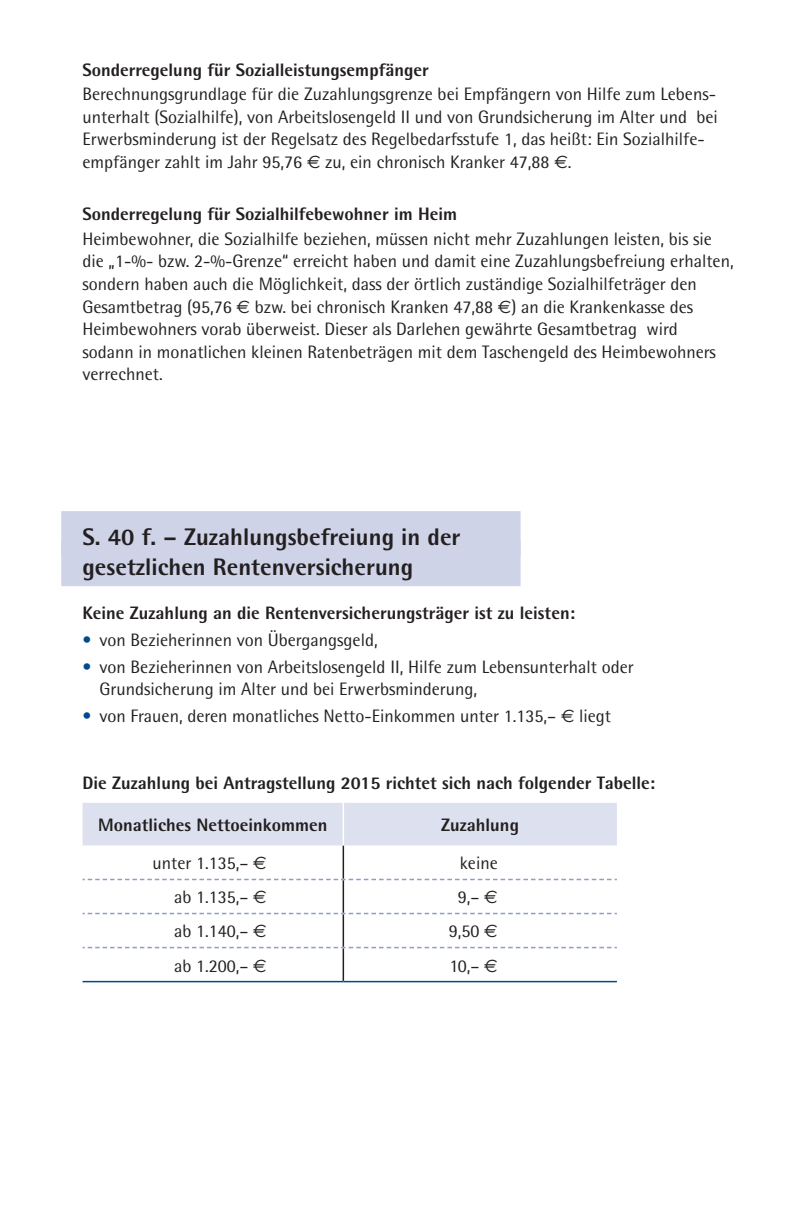
<style>
.page{position:relative;width:803px;height:1229px;background:#fff}
.page>*{position:absolute;margin:0;border:0;box-sizing:border-box;transform-origin:0 0}
.t1{font:800 24px/30px "Rotis Semi Sans";color:#231f20}
.t2{font:18px/22.5px "Rotis Semi Sans";color:#231f20}
.t3{font:800 18px "Rotis Semi Sans";color:#231f20}
.s1{font-family:"Euro Sans"}
.s2{color:#014990}
</style>
<div class="page">
<div style="left:61px;top:511px;width:459px;height:45px;background:#ced3e7"></div>
<div style="left:61px;top:541px;width:459px;height:45px;background:#ced3e7"></div>
<div style="left:83px;top:803px;width:534px;height:42px;background:#dde1ef"></div>
<hr style="left:343px;top:845px;width:1px;height:33px;background:#231f20">
<hr style="left:343px;top:880px;width:1px;height:32px;background:#231f20">
<hr style="left:343px;top:914px;width:1px;height:32px;background:#231f20">
<hr style="left:343px;top:948px;width:1px;height:32px;background:#231f20">
<hr style="left:83px;top:980px;width:260px;height:2px;background:#014990">
<hr style="left:343px;top:980px;width:274px;height:2px;background:#014990">
<svg style="left:83px;top:878px;width:534px;height:2px"></svg>
<svg style="left:83px;top:912px;width:534px;height:2px"></svg>
<svg style="left:83px;top:946px;width:534px;height:2px"></svg>
<hr style="left:343px;top:802px;width:1px;height:43px;background:#fff">
<p class="t3" style="left:83px;top:58px;width:348px">Sonderregelung für Sozialleistungsempfänger</p>
<p class="t2" style="left:83px;top:83px;width:637px">Berechnungsgrundlage für die Zuzahlungsgrenze bei Empfängern von Hilfe zum Lebens&shy;unterhalt (Sozialhilfe), von Arbeitslosengeld II und von Grundsicherung im Alter und bei Erwerbsminderung ist der Regelsatz des Regelbedarfsstufe 1, das heißt: Ein Sozialhilfe&shy;empfänger zahlt im Jahr 95,76 <span class="s1">E</span> zu, ein chronisch Kranker 47,88 <span class="s1">E</span>.</p>
<p class="t3" style="left:83px;top:203px;width:376px">Sonderregelung für Sozialhilfebewohner im Heim</p>
<p class="t2" style="left:83px;top:227px;width:653px">Heimbewohner, die Sozialhilfe beziehen, müssen nicht mehr Zuzahlungen leisten, bis sie die „1-%- bzw. 2-%-Grenze“ erreicht haben und damit eine Zuzahlungsbefreiung erhalten, sondern haben auch die Möglichkeit, dass der örtlich zuständige Sozialhilfeträger den Gesamtbetrag (95,76 <span class="s1">E</span> bzw. bei chronisch Kranken 47,88 <span class="s1">E</span>) an die Krankenkasse des Heimbewohners vorab überweist. Dieser als Darlehen gewährte Gesamtbetrag wird sodann in monatlichen kleinen Ratenbeträgen mit dem Taschengeld des Heimbewohners verrechnet.</p>
<h1 class="t1" style="left:83px;top:521px;width:379px">S. 40 f. – Zuzahlungsbefreiung in der gesetzlichen Rentenversicherung</h1>
<p class="t3" style="left:83px;top:601px;width:494px">Keine Zuzahlung an die Rentenversicherungsträger ist zu leisten:</p>
<p class="t2" style="left:83px;top:628px;width:297px"><span class="s2">•</span> von Bezieherinnen von Übergangsgeld,</p>
<p class="t2" style="left:100px;top:655px;width:536px;text-indent:-17px"><span class="s2">•</span> von Bezieherinnen von Arbeitslosengeld II, Hilfe zum Lebensunterhalt oder<br>Grundsicherung im Alter und bei Erwerbsminderung,</p>
<p class="t2" style="left:83px;top:704px;width:530px"><span class="s2">•</span> von Frauen, deren monatliches Netto-Einkommen unter 1.135,– <span class="s1">E</span> liegt</p>
<p class="t3" style="left:83px;top:771px;width:574px">Die Zuzahlung bei Antragstellung 2015 richtet sich nach folgender Tabelle:</p>
<p class="t3" style="left:98px;top:813px;width:231px">Monatliches Nettoeinkommen</p>
<p class="t3" style="left:441px;top:813px;width:79px">Zuzahlung</p>
<p class="t2" style="left:152px;top:851px;width:116px">unter 1.135,– <span class="s1">€</span></p>
<p class="t2" style="left:460px;top:851px;width:39px">keine</p>
<p class="t2" style="left:174px;top:885px;width:94px">ab 1.135,– <span class="s1">€</span></p>
<p class="t2" style="left:458px;top:885px;width:41px">9,– <span class="s1">€</span></p>
<p class="t2" style="left:174px;top:919px;width:94px">ab 1.140,– <span class="s1">€</span></p>
<p class="t2" style="left:449px;top:919px;width:50px">9,50 <span class="s1">€</span></p>
<p class="t2" style="left:174px;top:953px;width:94px">ab 1.200,– <span class="s1">€</span></p>
<p class="t2" style="left:449px;top:953px;width:50px">10,– <span class="s1">€</span></p>
</div>
